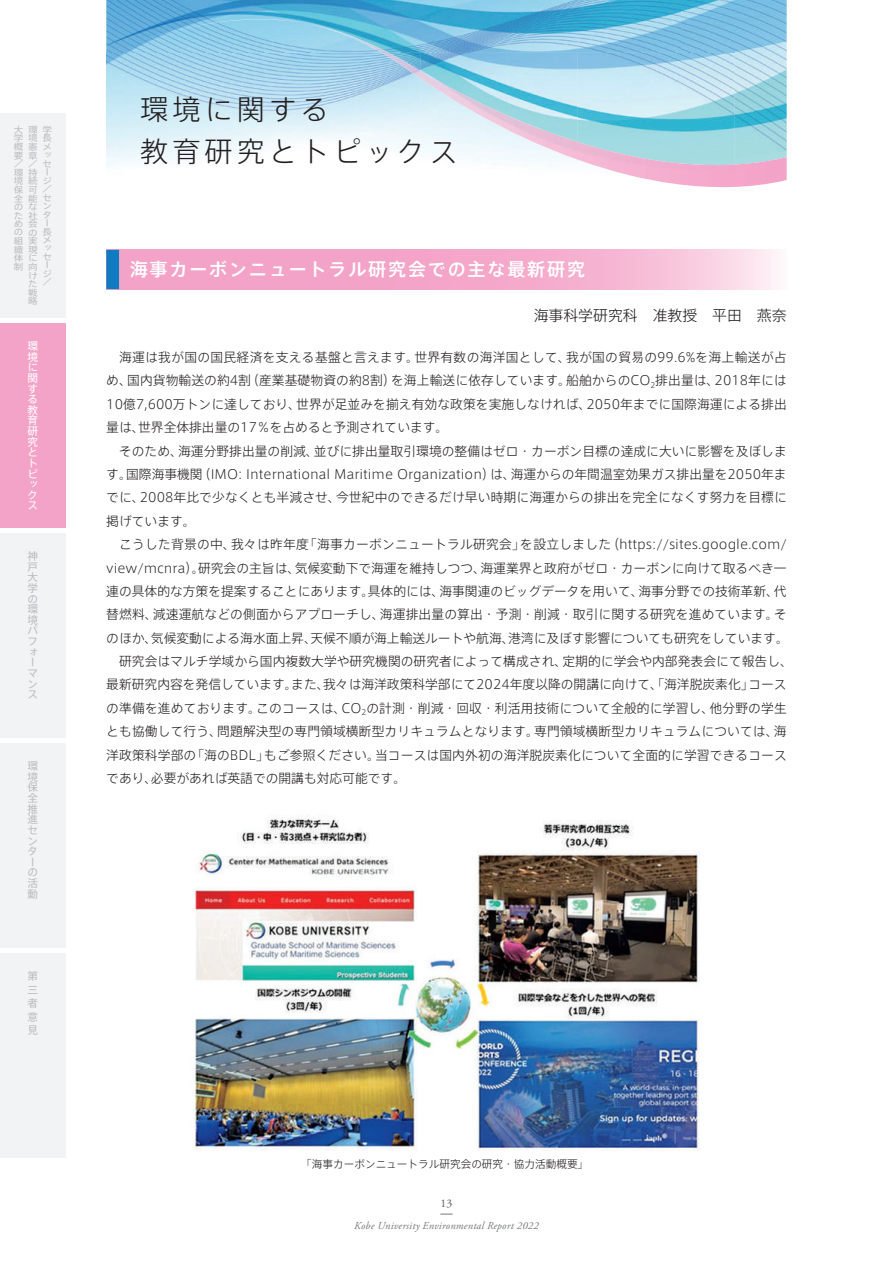
<style>
.page{position:relative;width:893px;height:1263px;background:#fff}
.page>*{position:absolute;margin:0;border:0;box-sizing:border-box;transform-origin:0 0}
.t1{font:300 28.2px/41.4px "Axis Std";letter-spacing:.14em;color:#231f20}
.t2{font:500 18px "Axis Std";letter-spacing:.1em;color:#fff}
.t3{font:300 14.85px "Axis Std";color:#231f20}
.t4{font:300 12.75px/23.4px "Axis Std";letter-spacing:.005em;color:#231f20;text-align:justify}
.t5{font:11.7px "Adobe Garamond Pro";color:#57585a}
.t6{font:italic 10.65px "Adobe Garamond Pro";letter-spacing:.02em;color:#76787b}
.t7{font:10.65px/10.6px "Axis Std";color:#bcbdc0}
.t8{font:300 10.65px "Axis Std";color:#231f20}
.t9{font:10.65px/10.6px "Axis Std";color:#fff}
.t10{font:8.7px/8.6px "Axis Std";color:#bcbdc0;text-align:justify;scale:1.1 1}
</style>
<div class="page">
<svg style="left:119px;top:250px;width:658px;height:39px;background:#f5b0cf"></svg>
<div style="left:106px;top:250px;width:13px;height:39px;background:#107bc1"></div>
<img style="left:195px;top:817px;width:505px;height:333px">
<img style="left:106px;top:0;width:681px;height:188px">
<img style="left:525px;top:123px;width:105px;height:52px">
<img style="left:630px;top:156px;width:157px;height:31px">
<img style="left:420px;top:71px;width:105px;height:67px">
<img style="left:368px;top:43px;width:53px;height:36px">
<img style="left:110px;top:19px;width:258px;height:31px">
<div style="left:0;top:114px;width:66px;height:204px;background:#f2f3f4"></div>
<div style="left:0;top:324px;width:66px;height:204px;background:#f4a3c8"></div>
<div style="left:0;top:534px;width:66px;height:204px;background:#f2f3f4"></div>
<div style="left:0;top:744px;width:66px;height:204px;background:#f2f3f4"></div>
<div style="left:0;top:954px;width:66px;height:204px;background:#f2f3f4"></div>
<svg style="left:440px;top:1214px;width:13px;height:1px"></svg>
<p class="t10" style="left:14px;top:125px;width:10px">大学概要／環境保全のための組織体制</p>
<p class="t10" style="left:28px;top:125px;width:10px">環境憲章／持続可能な社会の実現に向けた戦略</p>
<p class="t10" style="left:43px;top:125px;width:10px;text-align:left">学長メッセージ／センター長メッセージ／</p>
<p class="t9" style="left:28px;top:340px;width:12px">環境に関する教育研究とトピックス</p>
<p class="t7" style="left:28px;top:550px;width:12px">神戸大学の環境パフォーマンス</p>
<p class="t7" style="left:28px;top:760px;width:12px">環境保全推進センターの活動</p>
<p class="t7" style="left:28px;top:969px;width:12px;line-height:13.5px;text-align:justify">第三者意見</p>
<h1 class="t1" style="left:140px;top:87px;width:319px">環境に関する<br>教育研究とトピックス</h1>
<h2 class="t2" style="left:130px;top:256px;width:457px">海事カーボンニュートラル研究会での主な最新研究</h2>
<p class="t3" style="left:534px;top:305px;width:254px">海事科学研究科　准教授　平田　燕奈</p>
<p class="t4" style="left:106px;top:345px;width:682px;text-indent:13px">海運は我が国の国民経済を支える基盤と言えます。世界有数の海洋国として、我が国の貿易の99.6%を海上輸送が占め、国内貨物輸送の約4割（産業基礎物資の約8割）を海上輸送に依存しています。船舶からのCO<sub>2</sub>排出量は、2018年には10億7,600万トンに達しており、世界が足並みを揃え有効な政策を実施しなければ、2050年までに国際海運による排出量は、世界全体排出量の17％を占めると予測されています。</p>
<p class="t4" style="left:106px;top:438px;width:682px;text-indent:13px">そのため、海運分野排出量の削減、並びに排出量取引環境の整備はゼロ・カーボン目標の達成に大いに影響を及ぼします。国際海事機関（IMO: International Maritime Organization）は、海運からの年間温室効果ガス排出量を2050年までに、2008年比で少なくとも半減させ、今世紀中のできるだけ早い時期に海運からの排出を完全になくす努力を目標に掲げています。</p>
<p class="t4" style="left:119px;top:532px;width:669px">こうした背景の中、我々は昨年度「海事カーボンニュートラル研究会」を設立しました（https://sites.google.com/</p>
<p class="t4" style="left:106px;top:555px;width:682px">view/mcnra）。研究会の主旨は、気候変動下で海運を維持しつつ、海運業界と政府がゼロ・カーボンに向けて取るべき一</p>
<p class="t4" style="left:106px;top:579px;width:682px">連の具体的な方策を提案することにあります。具体的には、海事関連のビッグデータを用いて、海事分野での技術革新、代</p>
<p class="t4" style="left:106px;top:602px;width:682px">替燃料、減速運航などの側面からアプローチし、海運排出量の算出・予測・削減・取引に関する研究を進めています。そ</p>
<p class="t4" style="left:106px;top:625px;width:684px">のほか、気候変動による海水面上昇、天候不順が海上輸送ルートや航海、港湾に及ぼす影響についても研究をしています。</p>
<p class="t4" style="left:119px;top:649px;width:675px">研究会はマルチ学域から国内複数大学や研究機関の研究者によって構成され、定期的に学会や内部発表会にて報告し、</p>
<p class="t4" style="left:106px;top:672px;width:682px">最新研究内容を発信しています。また、我々は海洋政策科学部にて2024年度以降の開講に向けて、「海洋脱炭素化」コース</p>
<p class="t4" style="left:106px;top:696px;width:682px">の準備を進めております。このコースは、CO<sub>2</sub>の計測・削減・回収・利活用技術について全般的に学習し、他分野の学生</p>
<p class="t4" style="left:106px;top:719px;width:682px">とも協働して行う、問題解決型の専門領域横断型カリキュラムとなります。専門領域横断型カリキュラムについては、海</p>
<p class="t4" style="left:106px;top:742px;width:682px">洋政策科学部の「海のBDL」もご参照ください。当コースは国内外初の海洋脱炭素化について全面的に学習できるコース</p>
<p class="t4" style="left:106px;top:766px;width:301px">であり、必要があれば英語での開講も対応可能です。</p>
<p class="t8" style="left:301px;top:1156px;width:289px">「海事カーボンニュートラル研究会の研究・協力活動概要」</p>
<p class="t5" style="left:441px;top:1196px;width:13px">13</p>
<p class="t6" style="left:354px;top:1219px;width:186px">Kobe University Environmental Report 2022</p>
</div>
